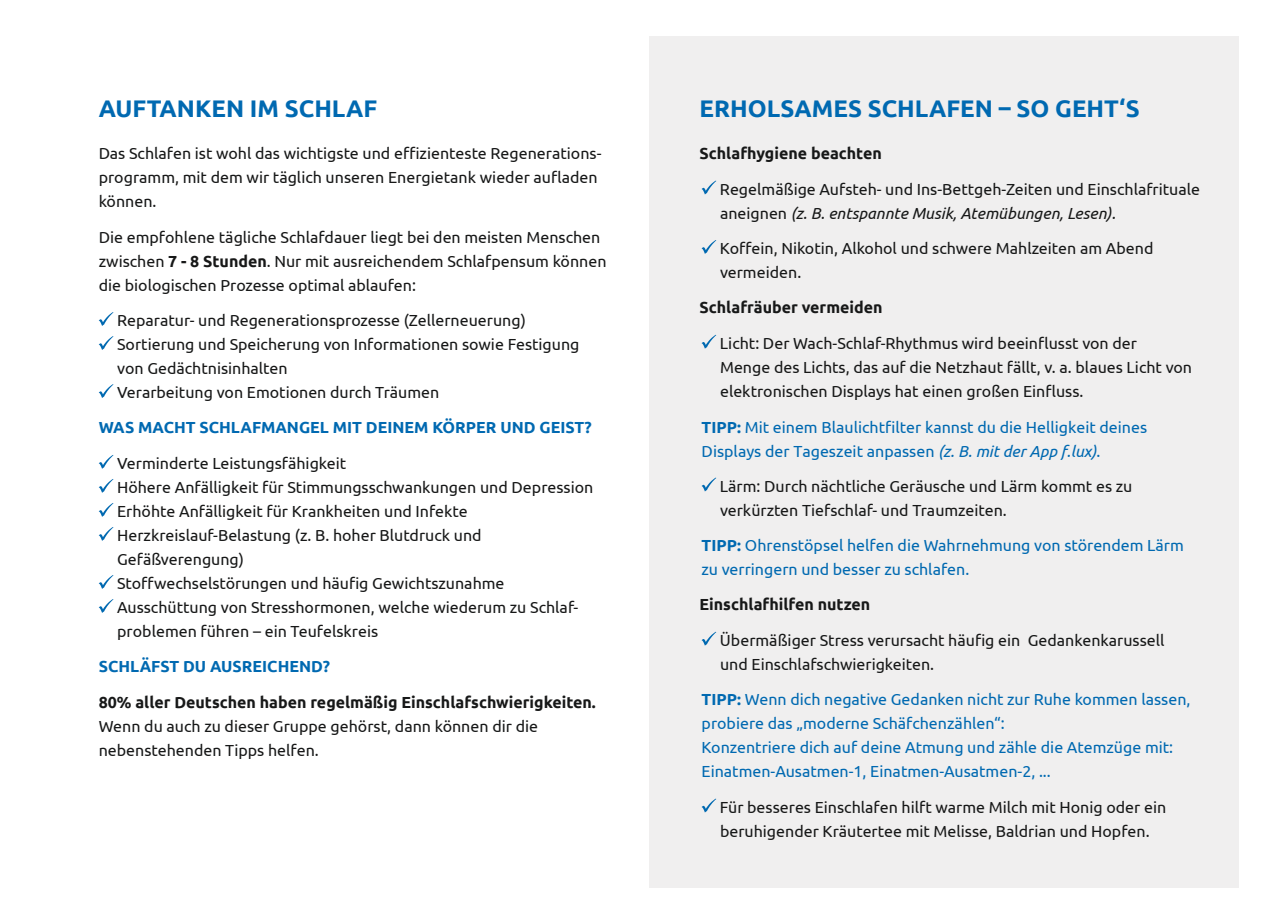
<style>
.page{position:relative;width:1275px;height:924px;background:#fff}
.page>*{position:absolute;margin:0;border:0;box-sizing:border-box;transform-origin:0 0}
.t1{font:700 24px "Ubuntu";color:#0069b1}
.t2{font:16px/24px "Ubuntu";color:#171818}
.t3{font:16px/24px "Ubuntu";color:#0069b1}
.t4{font:700 16px "Ubuntu";color:#171818}
.t5{font:700 16px "Ubuntu";color:#0069b1}
.s1{font-style:italic}
.s2{font-weight:700}
</style>
<div class="page">
<div style="left:649px;top:36px;width:589px;height:851px;background:#f0efef"></div>
<svg style="left:701px;top:180px;width:15px;height:14px"></svg>
<svg style="left:701px;top:240px;width:15px;height:14px"></svg>
<svg style="left:701px;top:334px;width:15px;height:14px"></svg>
<svg style="left:701px;top:477px;width:15px;height:14px"></svg>
<svg style="left:701px;top:631px;width:15px;height:14px"></svg>
<svg style="left:701px;top:798px;width:15px;height:14px"></svg>
<svg style="left:99px;top:312px;width:14px;height:14px"></svg>
<svg style="left:99px;top:336px;width:14px;height:14px"></svg>
<svg style="left:99px;top:384px;width:14px;height:14px"></svg>
<svg style="left:99px;top:455px;width:14px;height:13px"></svg>
<svg style="left:99px;top:479px;width:14px;height:13px"></svg>
<svg style="left:99px;top:503px;width:14px;height:13px"></svg>
<svg style="left:99px;top:527px;width:14px;height:13px"></svg>
<svg style="left:99px;top:575px;width:14px;height:13px"></svg>
<svg style="left:99px;top:599px;width:14px;height:13px"></svg>
<div style="left:626px;top:4px;width:23px;height:22px;border:2px solid #fff;border-radius:50%"></div>
<hr style="left:625px;top:14px;width:24px;height:2px;background:#fff">
<div style="left:630px;top:8px;width:15px;height:14px;border:2px solid #fff;border-radius:50%"></div>
<div style="left:626px;top:897px;width:23px;height:22px;border:2px solid #fff;border-radius:50%"></div>
<div style="left:4px;top:450px;width:22px;height:23px;border:2px solid #fff;border-radius:50%"></div>
<div style="left:1248px;top:450px;width:23px;height:23px;border:2px solid #fff;border-radius:50%"></div>
<div style="left:1252px;top:454px;width:15px;height:15px;border:2px solid #fff;border-radius:50%"></div>
<h1 class="t1" style="left:99px;top:94px;width:280px">AUFTANKEN IM SCHLAF</h1>
<h1 class="t1" style="left:699px;top:94px;width:442px">ERHOLSAMES SCHLAFEN – SO GEHT‘S</h1>
<p class="t4" style="left:699px;top:144px;width:184px">Schlafhygiene beachten</p>
<p class="t2" style="left:720px;top:176px;width:481px">Regelmäßige Aufsteh- und Ins-Bettgeh-Zeiten und Einschlafrituale aneignen <span class="s1">(z. B. entspannte Musik, Atemübungen, Lesen).</span></p>
<p class="t2" style="left:720px;top:235px;width:435px">Koffein, Nikotin, Alkohol und schwere Mahlzeiten am Abend vermeiden.</p>
<p class="t4" style="left:699px;top:298px;width:184px">Schlafräuber vermeiden</p>
<p class="t2" style="left:720px;top:330px;width:474px">Licht: Der Wach-Schlaf-Rhythmus wird beeinflusst von der<br>Menge des Lichts, das auf die Netzhaut fällt, v. a. blaues Licht von elektronischen Displays hat einen großen Einfluss.</p>
<p class="t3" style="left:701px;top:414px;width:447px"><span class="s2">TIPP:</span> Mit einem Blaulichtfilter kannst du die Helligkeit deines<br>Displays der Tageszeit anpassen <span class="s1">(z. B. mit der App f.lux)</span>.</p>
<p class="t2" style="left:720px;top:473px;width:414px">Lärm: Durch nächtliche Geräusche und Lärm kommt es zu verkürzten Tiefschlaf- und Traumzeiten.</p>
<p class="t3" style="left:701px;top:532px;width:484px"><span class="s2">TIPP:</span> Ohrenstöpsel helfen die Wahrnehmung von störendem Lärm zu verringern und besser zu schlafen.</p>
<p class="t4" style="left:699px;top:594px;width:172px">Einschlafhilfen nutzen</p>
<p class="t2" style="left:720px;top:627px;width:446px">Übermäßiger Stress verursacht häufig ein Gedankenkarussell und Einschlafschwierigkeiten.</p>
<p class="t3" style="left:701px;top:686px;width:490px"><span class="s2">TIPP:</span> Wenn dich negative Gedanken nicht zur Ruhe kommen lassen, probiere das „moderne Schäfchenzählen“:<br>Konzentriere dich auf deine Atmung und zähle die Atemzüge mit:<br>Einatmen-Ausatmen-1, Einatmen-Ausatmen-2, ...</p>
<p class="t2" style="left:720px;top:794px;width:448px">Für besseres Einschlafen hilft warme Milch mit Honig oder ein beruhigender Kräutertee mit Melisse, Baldrian und Hopfen.</p>
<p class="t2" style="left:99px;top:141px;width:504px">Das Schlafen ist wohl das wichtigste und effizienteste Regenerations&shy;programm, mit dem wir täglich unseren Energietank wieder aufladen können.</p>
<p class="t2" style="left:99px;top:224px;width:509px">Die empfohlene tägliche Schlafdauer liegt bei den meisten Menschen zwischen <span class="s2">7 - 8 Stunden</span>. Nur mit ausreichendem Schlafpensum können die biologischen Prozesse optimal ablaufen:</p>
<p class="t2" style="left:117px;top:307px;width:464px">Reparatur- und Regenerationsprozesse (Zellerneuerung)<br>Sortierung und Speicherung von Informationen sowie Festigung von Gedächtnisinhalten<br>Verarbeitung von Emotionen durch Träumen</p>
<p class="t5" style="left:99px;top:418px;width:495px">WAS MACHT SCHLAFMANGEL MIT DEINEM KÖRPER UND GEIST?</p>
<p class="t2" style="left:117px;top:450px;width:478px">Verminderte Leistungsfähigkeit<br>Höhere Anfälligkeit für Stimmungsschwankungen und Depression Erhöhte Anfälligkeit für Krankheiten und Infekte Herzkreislauf-Belastung (z. B. hoher Blutdruck und Gefäßverengung)<br>Stoffwechselstörungen und häufig Gewichtszunahme Ausschüttung von Stresshormonen, welche wiederum zu Schlaf&shy;problemen führen – ein Teufelskreis</p>
<p class="t5" style="left:99px;top:656px;width:233px">SCHLÄFST DU AUSREICHEND?</p>
<p class="t4" style="left:99px;top:692px;width:498px">80% aller Deutschen haben regelmäßig Einschlafschwierigkeiten.</p>
<p class="t2" style="left:99px;top:713px;width:441px">Wenn du auch zu dieser Gruppe gehörst, dann können dir die nebenstehenden Tipps helfen.</p>
</div>
